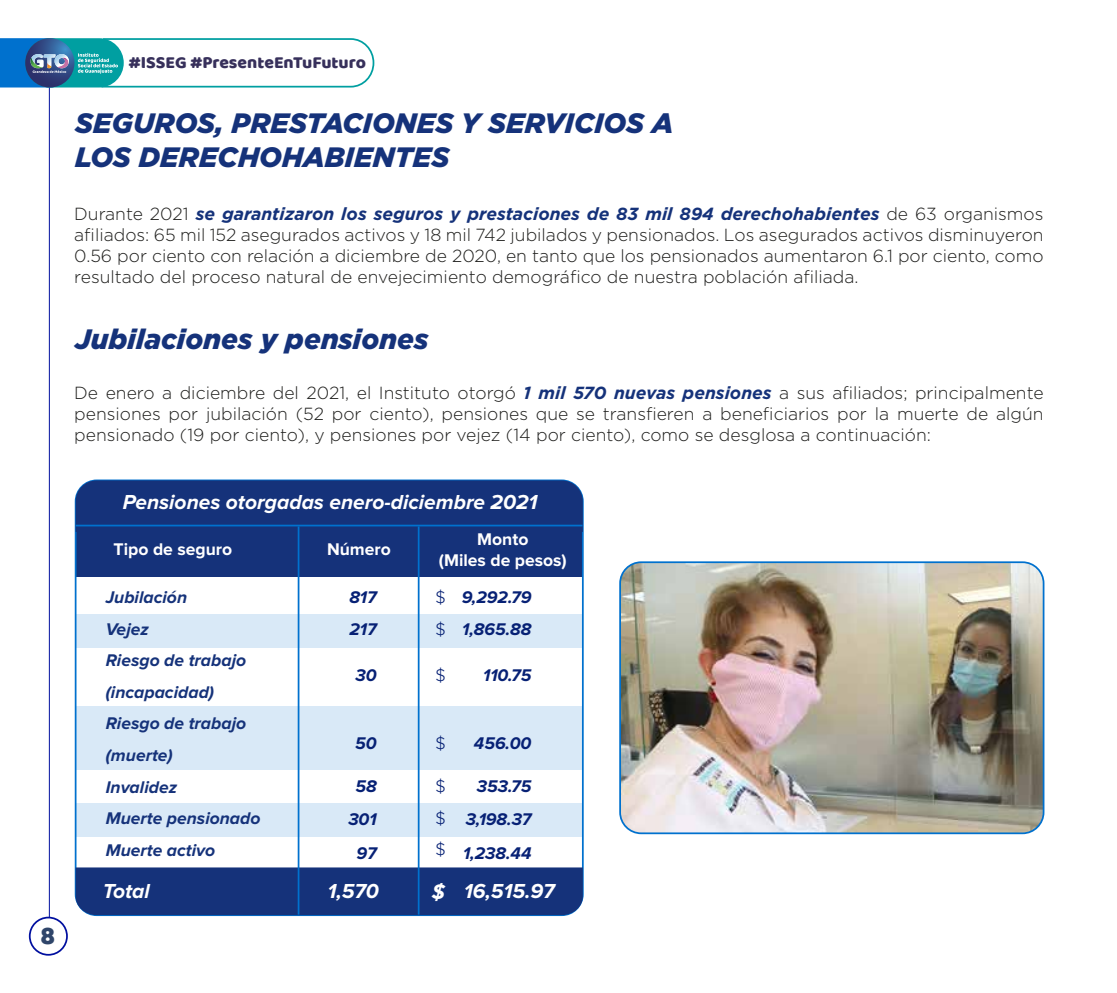
<style>
.page{position:relative;width:1117px;height:993px;background:#fff}
.page>*{position:absolute;margin:0;border:0;box-sizing:border-box;transform-origin:0 0}
.t1{font:italic 900 28px/33.6px "Gotham";color:#15327a}
.t2{font:26.25px "Baloo";color:#2f456a}
.t3{font:italic 700 21px "Proxima Nova";color:#fff}
.t4{font:italic 700 21px "Gotham";color:#fff}
.t5{font:300 17.5px/21px "Gotham";color:#1d1d1b;text-align:justify}
.t6{font:italic 700 17.5px/31.5px "Proxima Nova";color:#15327a}
.t7{font:italic 700 17.5px/33.2px "Proxima Nova";color:#072175;text-align:center}
.t8{font:700 17.5px/21px "Proxima Nova";color:#fff;text-align:center}
.t9{font:17.5px "Baloo";color:#37305b}
.t10{font:300 17.5px/31.5px "Proxima Nova";color:#072175;text-align:justify}
.s1{font-weight:700;font-style:italic;color:#15327a}
</style>
<div class="page">
<hr style="left:49px;top:87px;width:1px;height:830px;background:#000f9f">
<div style="left:29px;top:916px;width:39px;height:39px;border:2px solid #000f9f;border-radius:50%"></div>
<svg style="left:0;top:38px;width:375px;height:50px"></svg>
<div style="left:75px;top:524px;width:507px;height:52px;background:#15327a"></div>
<div style="left:76px;top:614px;width:505px;height:33px;background:#d9e9f7"></div>
<div style="left:76px;top:802px;width:505px;height:34px;background:#d9e9f7"></div>
<div style="left:76px;top:706px;width:505px;height:63px;background:#d9e9f7"></div>
<div style="left:76px;top:867px;width:506px;height:47px;background:#15327a"></div>
<div style="left:76px;top:480px;width:506px;height:51px;background:#15327a"></div>
<hr style="left:297px;top:526px;width:2px;height:388px;background:#0071ce">
<hr style="left:417px;top:526px;width:2px;height:388px;background:#0071ce">
<hr style="left:76px;top:524px;width:506px;height:2px;background:#0071ce">
<img style="left:620px;top:564px;width:423px;height:269px">
<div style="left:619px;top:561px;width:425px;height:272px;border:2px solid #0071ce;border-radius:21px"></div>
<p class="t9" style="left:128px;top:52px;width:239px">#ISSEG #PresenteEnTuFuturo</p>
<h1 class="t1" style="left:75px;top:106px;width:600px">SEGUROS, PRESTACIONES Y SERVICIOS A<br>LOS DERECHOHABIENTES</h1>
<p class="t5" style="left:74px;top:203px;width:970px">Durante 2021 <span class="s1">se garantizaron los seguros y prestaciones de 83 mil 894 derechohabientes</span> de 63 organismos afiliados: 65 mil 152 asegurados activos y 18 mil 742 jubilados y pensionados. Los asegurados activos disminuyeron 0.56 por ciento con relación a diciembre de 2020, en tanto que los pensionados aumentaron 6.1 por ciento, como resultado del proceso natural de envejecimiento demográfico de nuestra población afiliada.</p>
<h1 class="t1" style="left:75px;top:322px;width:355px">Jubilaciones y pensiones</h1>
<p class="t5" style="left:74px;top:382px;width:970px">De enero a diciembre del 2021, el Instituto otorgó <span class="s1">1 mil 570 nuevas pensiones</span> a sus afiliados; principalmente pensiones por jubilación (52 por ciento), pensiones que se transfieren a beneficiarios por la muerte de algún pensionado (19 por ciento), y pensiones por vejez (14 por ciento), como se desglosa a continuación:</p>
<h2 class="t2" style="left:41px;top:918px;width:16px">8</h2>
<p class="t3" style="left:123px;top:492px;width:416px">Pensiones otorgadas enero-diciembre 2021</p>
<p class="t8" style="left:114px;top:539px;width:120px">Tipo de seguro</p>
<p class="t8" style="left:327px;top:539px;width:65px">Número</p>
<p class="t8" style="left:439px;top:529px;width:129px">Monto<br>(Miles de pesos)</p>
<p class="t6" style="left:106px;top:582px;width:156px">Jubilación<br>Vejez<br>Riesgo de trabajo (incapacidad)<br>Riesgo de trabajo (muerte)<br>Invalidez<br>Muerte pensionado<br>Muerte activo</p>
<p class="t10" style="left:435px;top:582px;width:12px">$</p>
<p class="t7" style="left:461px;top:581px;width:71px">9,292.79</p>
<p class="t7" style="left:349px;top:581px;width:29px">817</p>
<p class="t10" style="left:435px;top:613px;width:12px">$</p>
<p class="t7" style="left:462px;top:612px;width:71px">1,865.88</p>
<p class="t7" style="left:349px;top:612px;width:29px">217</p>
<p class="t10" style="left:435px;top:660px;width:12px">$</p>
<p class="t7" style="left:483px;top:659px;width:50px">110.75</p>
<p class="t7" style="left:355px;top:659px;width:23px">30</p>
<p class="t10" style="left:435px;top:727px;width:12px">$</p>
<p class="t10" style="left:435px;top:770px;width:12px">$ $ $</p>
<p class="t7" style="left:474px;top:726px;width:59px">456.00</p>
<p class="t7" style="left:463px;top:770px;width:70px;text-align:justify;text-indent:14px">353.75<br>3,198.37<br>1,238.44</p>
<p class="t7" style="left:355px;top:726px;width:23px">50</p>
<p class="t7" style="left:348px;top:770px;width:30px">58<br>301<br>97</p>
<p class="t4" style="left:431px;top:877px;width:15px">$</p>
<p class="t3" style="left:103px;top:881px;width:48px">Total</p>
<p class="t3" style="left:327px;top:881px;width:53px">1,570</p>
<p class="t3" style="left:464px;top:881px;width:92px">16,515.97</p>
</div>
